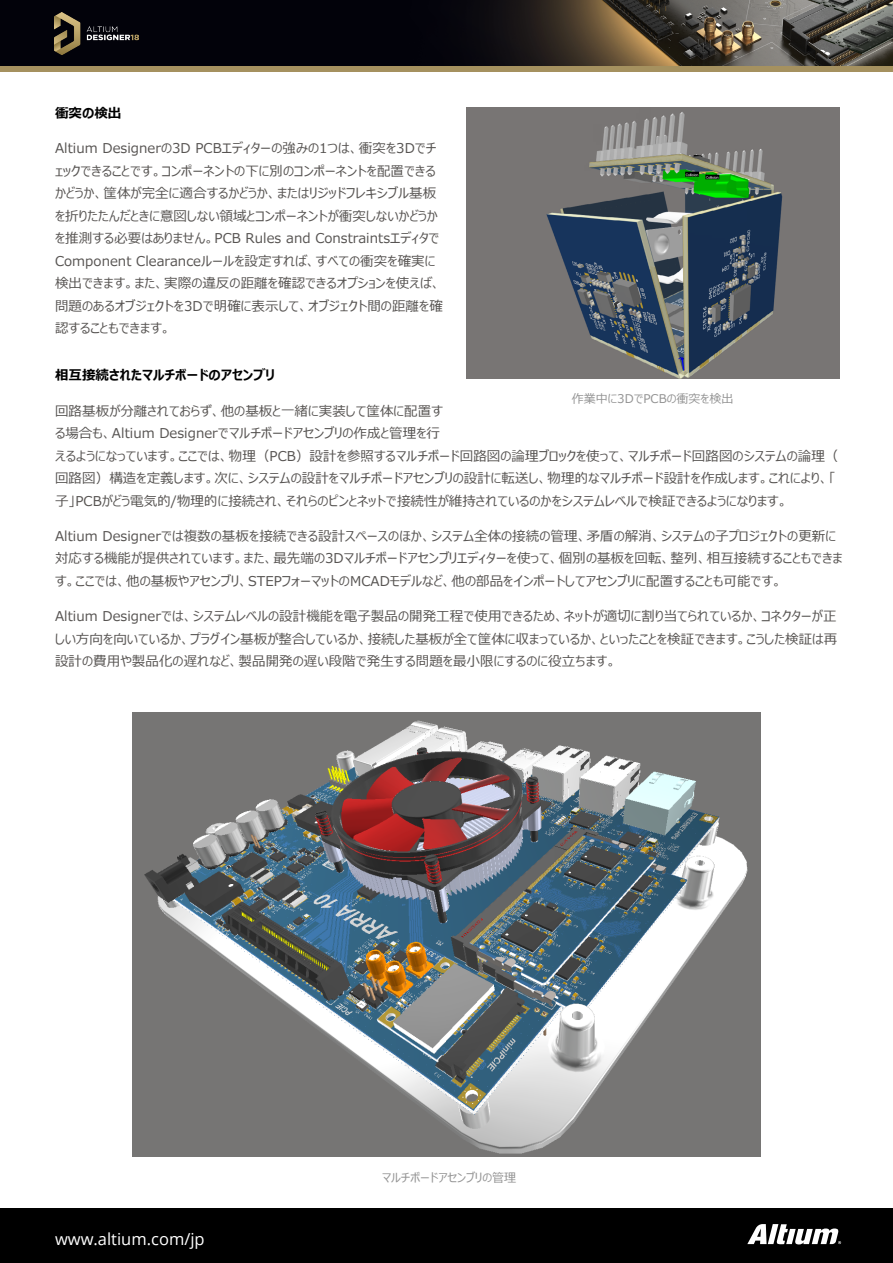
<style>
.page{position:relative;width:893px;height:1263px;background:#fff}
.page>*{position:absolute;margin:0;border:0;box-sizing:border-box;transform-origin:0 0}
.t1{font:16.5px "Open Sans";color:#fff}
.t2{font:13.5px/22.5px "Meiryo UI";letter-spacing:.005em;color:#575452}
.t3{font:700 13.5px "Meiryo UI";color:#000}
.t4{font:12px "Meiryo UI";color:#939393}
</style>
<div class="page">
<div style="left:0;top:1208px;width:893px;height:55px;background:#000"></div>
<svg style="left:747px;top:1224px;width:94px;height:20px"></svg>
<img style="left:0;top:0;width:893px;height:66px">
<img style="left:55px;top:12px;width:83px;height:43px">
<div style="left:0;top:66px;width:893px;height:5px;background:#a5915f"></div>
<img style="left:467px;top:107px;width:373px;height:271px">
<img style="left:132px;top:713px;width:629px;height:444px">
<p class="t3" style="left:55px;top:103px;width:68px">衝突の検出</p>
<p class="t2" style="left:55px;top:138px;width:389px">Altium Designerの3D PCBエディターの強みの1つは、衝突を3Dでチェックできることです。コンポーネントの下に別のコンポーネントを配置できるかどうか、筐体が完全に適合するかどうか、またはリジッドフレキシブル基板を折りたたんだときに意図しない領域とコンポーネントが衝突しないかどうかを推測する必要はありません。PCB Rules and ConstraintsエディタでComponent Clearanceルールを設定すれば、すべての衝突を確実に検出できます。また、実際の違反の距離を確認できるオプションを使えば、問題のあるオブジェクトを3Dで明確に表示して、オブジェクト間の距離を確認することもできます。</p>
<p class="t3" style="left:55px;top:366px;width:221px">相互接続されたマルチボードのアセンブリ</p>
<p class="t2" style="left:55px;top:400px;width:785px">回路基板が分離されておらず、他の基板と一緒に実装して筐体に配置す<br>る場合も、Altium Designerでマルチボードアセンブリの作成と管理を行<br>えるようになっています。ここでは、物理（PCB）設計を参照するマルチボード回路図の論理ブロックを使って、マルチボード回路図のシステムの論理（回路図）構造を定義します。次に、システムの設計をマルチボードアセンブリの設計に転送し、物理的なマルチボード設計を作成します。これにより、「子」PCBがどう電気的/物理的に接続され、それらのピンとネットで接続性が維持されているのかをシステムレベルで検証できるようになります。</p>
<p class="t2" style="left:55px;top:525px;width:789px">Altium Designerでは複数の基板を接続できる設計スペースのほか、システム全体の接続の管理、矛盾の解消、システムの子プロジェクトの更新に対応する機能が提供されています。また、最先端の3Dマルチボードアセンブリエディターを使って、個別の基板を回転、整列、相互接続することもできます。ここでは、他の基板やアセンブリ、STEPフォーマットのMCADモデルなど、他の部品をインポートしてアセンブリに配置することも可能です。</p>
<p class="t2" style="left:55px;top:606px;width:784px;text-align:justify">Altium Designerでは、システムレベルの設計機能を電子製品の開発工程で使用できるため、ネットが適切に割り当てられているか、コネクターが正しい方向を向いているか、プラグイン基板が整合しているか、接続した基板が全て筐体に収まっているか、といったことを検証できます。こうした検証は再設計の費用や製品化の遅れなど、製品開発の遅い段階で発生する問題を最小限にするのに役立ちます。</p>
<p class="t4" style="left:572px;top:390px;width:163px">作業中に3DでPCBの衝突を検出</p>
<p class="t1" style="left:55px;top:1228px;width:151px">www.altium.com/jp</p>
<p class="t4" style="left:382px;top:1169px;width:135px">マルチボードアセンブリの管理</p>
</div>
